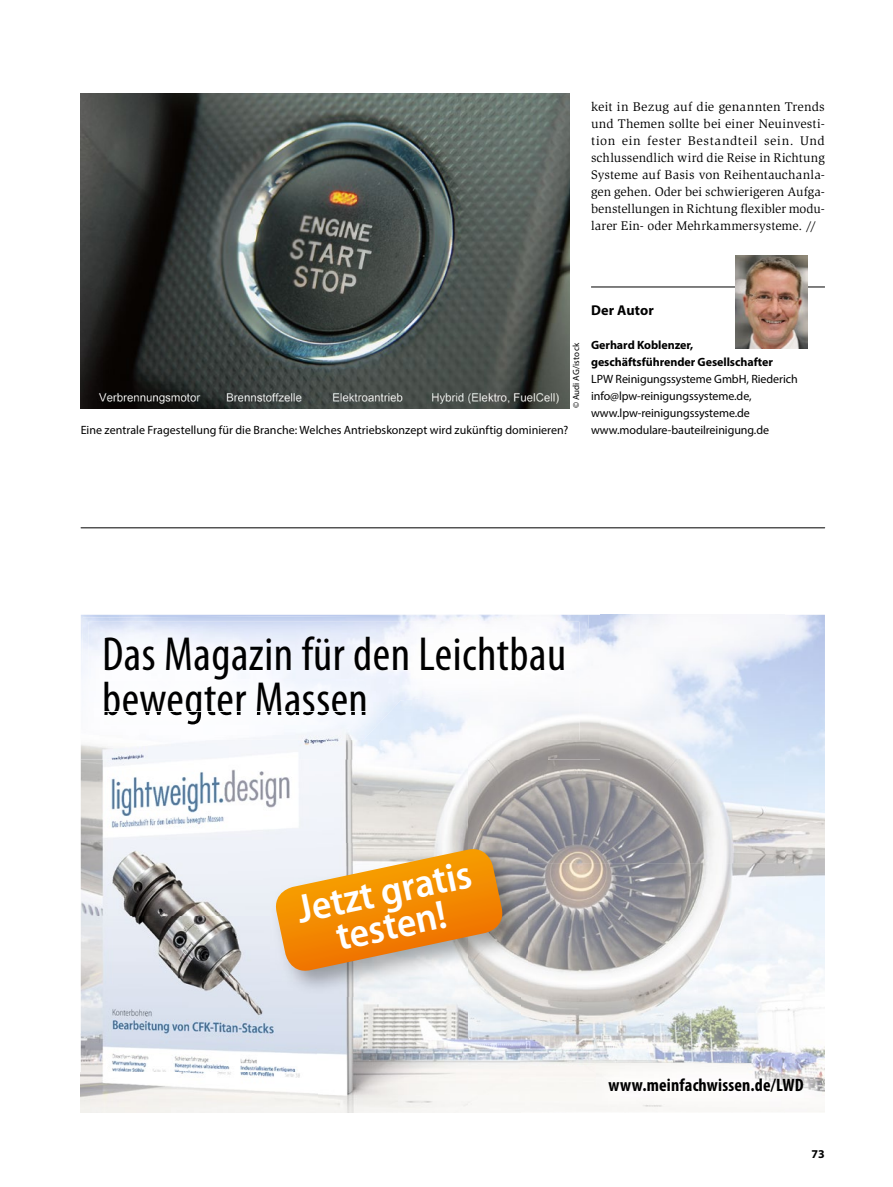
<style>
.page{position:relative;width:893px;height:1187px;background:#fff}
.page>*{position:absolute;margin:0;border:0;box-sizing:border-box;transform-origin:0 0}
.t1{font:condensed 48px/45px "Myriad Pro";letter-spacing:.01em;color:#000}
.t2{font:40.5px/34.5px "Myriad Pro Semibold Semi Cn 2";color:#fff;text-align:center}
.t3{font:700 condensed 18px "Myriad Pro";letter-spacing:.01em;color:#000}
.t4{font:700 14.25px "Myriad Pro";letter-spacing:.01em;color:#000}
.t5{font:12.9px/17px "Slimbach Std";letter-spacing:.005em;color:#000;text-align:justify}
.t6{font:12px/17px "Myriad Pro";letter-spacing:-.005em;color:#000}
.t7{font:700 12px/17px "Myriad Pro";letter-spacing:-.005em;color:#000}
.t8{font:9px "Myriad Pro";letter-spacing:.015em;color:#000}
</style>
<div class="page">
<img style="left:81px;top:94px;width:489px;height:314px">
<hr style="left:591px;top:287px;width:234px;height:1px;background:#000">
<img style="left:736px;top:255px;width:72px;height:94px">
<hr style="left:81px;top:527px;width:744px;height:1px;background:#000">
<img style="left:600px;top:614px;width:184px;height:144px">
<img style="left:784px;top:614px;width:41px;height:498px">
<img style="left:467px;top:758px;width:318px;height:105px">
<img style="left:520px;top:863px;width:265px;height:249px">
<img style="left:318px;top:996px;width:202px;height:116px">
<img style="left:596px;top:1063px;width:226px;height:43px">
<img style="left:547px;top:709px;width:53px;height:50px">
<img style="left:467px;top:739px;width:80px;height:20px">
<img style="left:82px;top:614px;width:508px;height:49px">
<img style="left:504px;top:702px;width:75px;height:37px">
<img style="left:89px;top:621px;width:442px;height:91px">
<img style="left:530px;top:621px;width:49px;height:64px">
<img style="left:104px;top:681px;width:261px;height:31px">
<img style="left:81px;top:759px;width:237px;height:353px">
<img style="left:317px;top:759px;width:150px;height:84px">
<img style="left:81px;top:739px;width:336px;height:20px">
<img style="left:89px;top:712px;width:301px;height:27px">
<img style="left:104px;top:712px;width:261px;height:12px">
<img style="left:271px;top:843px;width:257px;height:153px">
<svg style="left:272px;top:849px;width:234px;height:125px;background:#e7a44f"></svg>
<p class="t5" style="left:591px;top:98px;width:235px">keit in Bezug auf die genannten Trends und Themen sollte bei einer Neuinvesti&shy;tion ein fester Bestandteil sein. Und schlussendlich wird die Reise in Richtung Systeme auf Basis von Reihentauchanla&shy;gen gehen. Oder bei schwierigeren Aufga&shy;benstellungen in Richtung flexibler modu&shy;larer Ein- oder Mehrkammersysteme. //</p>
<p class="t8" style="left:570px;top:408px;width:67px;rotate:-90deg">© Audi AG/istock</p>
<p class="t6" style="left:81px;top:421px;width:489px">Eine zentrale Fragestellung für die Branche: Welches Antriebskonzept wird zukünftig dominieren?</p>
<p class="t4" style="left:591px;top:301px;width:64px">Der Autor</p>
<p class="t7" style="left:591px;top:336px;width:183px">Gerhard Koblenzer, geschäftsführender Gesellschafter</p>
<p class="t6" style="left:591px;top:370px;width:208px">LPW Reinigungssysteme GmbH, Riederich info@lpw-reinigungssysteme.de, www.lpw-reinigungssysteme.de www.modulare-bauteilreinigung.de</p>
<h1 class="t1" style="left:102px;top:631px;width:466px">Das Magazin für den Leichtbau bewegter Massen</h1>
<h2 class="t2" style="left:294px;top:893px;width:179px;rotate:-12deg">Jetzt gratis testen!</h2>
<h3 class="t3" style="left:608px;top:1073px;width:197px">www.meinfachwissen.de/LWD</h3>
<p class="t7" style="left:812px;top:1144px;width:15px">73</p>
</div>
